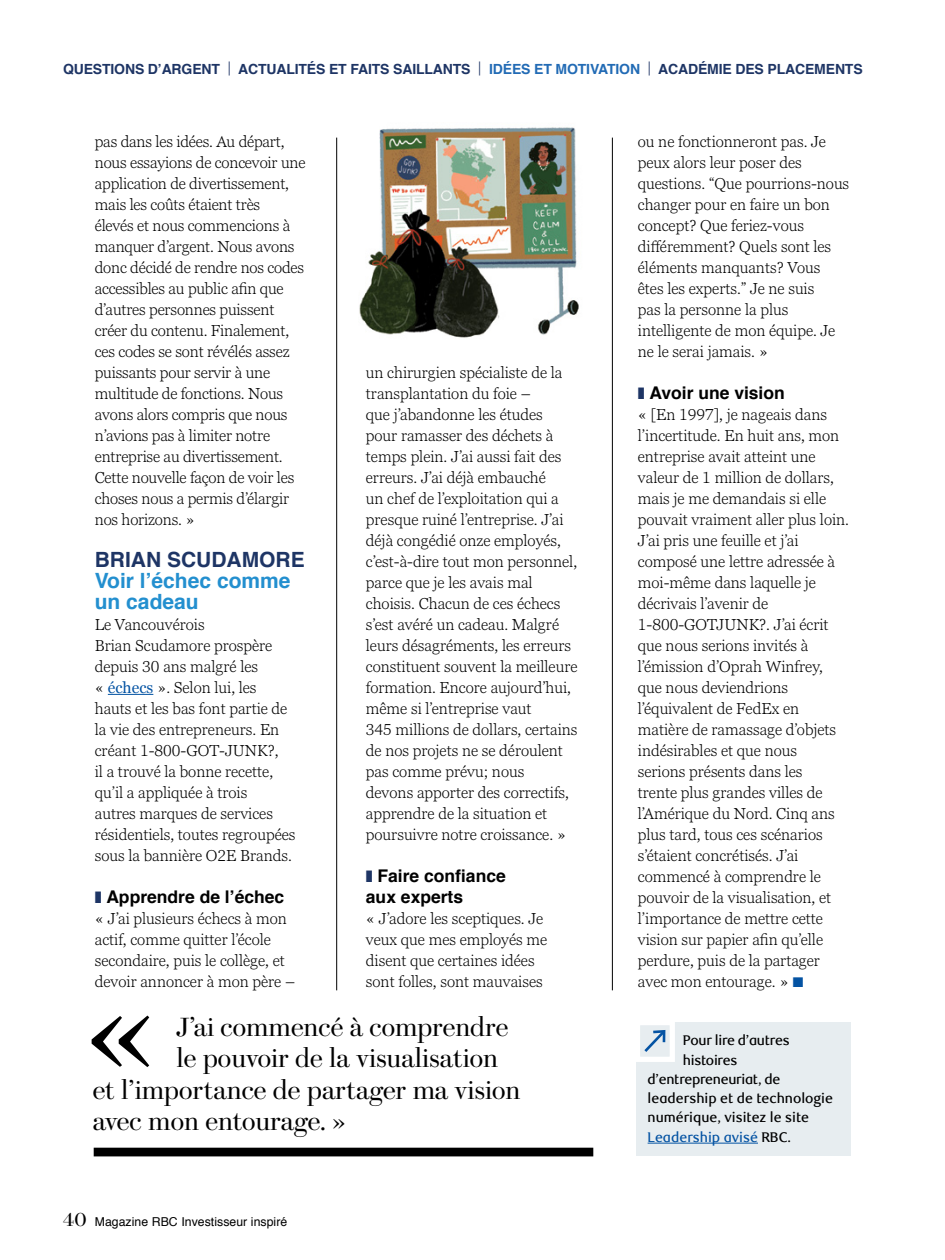
<style>
.page{position:relative;width:945px;height:1260px;background:#fff}
.page>*{position:absolute;margin:0;border:0;box-sizing:border-box;transform-origin:0 0}
.t1{font:26.25px "Brunel Deck";color:#000}
.t2{font:700 21px/21px "Helvetica";color:#238fcf}
.t3{font:700 21px "Helvetica";color:#1e3565}
.t4{font:700 17.5px/21px "Helvetica";color:#000}
.t5{font:300 15.75px/21px "Georgia Pro";color:#000}
.t6{font:700 14px "Helvetica";letter-spacing:-.01em;color:#1e3565}
.t7{font:500 14px "RBC Display";color:#000}
.t8{font:500 14px "RBC Display";letter-spacing:-.02em;color:#000}
.t9{font:500 14px "RBC Display";color:#0453a3}
.t10{font:12.25px "Helvetica";letter-spacing:.005em;color:#000}
.s1{font-weight:300}
.s2{color:#226bb5}
.s3{font-family:"Georgia";font-weight:400;color:#0453a3}
.s4{color:#1e3565}
.s5{font-family:"Brunel Deck";font-size:18.9px}
.s6{color:#0453a3}
.s7{color:#000}
</style>
<div class="page">
<div style="left:94px;top:1148px;width:499px;height:8px;background:#000"></div>
<svg style="left:92px;top:1016px;width:57px;height:51px"></svg>
<hr style="left:108px;top:694px;width:45px;height:1px;background:#0453a3">
<hr style="left:612px;top:138px;width:1px;height:852px;background:#000">
<hr style="left:336px;top:138px;width:1px;height:852px;background:#000">
<img style="left:359px;top:127px;width:220px;height:211px">
<div style="left:636px;top:1022px;width:214px;height:134px;background:#e7edf0"></div>
<hr style="left:648px;top:1143px;width:110px;height:1px;background:#0453a3">
<svg style="left:636px;top:1022px;width:39px;height:40px"></svg>
<p class="t6" style="left:63px;top:57px;width:801px">QUESTIONS D’ARGENT <span class="s1">|</span> ACTUALITÉS ET FAITS SAILLANTS <span class="s1">|</span> <span class="s2">IDÉES ET MOTIVATION</span> <span class="s1">|</span> ACADÉMIE DES PLACEMENTS</p>
<p class="t5" style="left:95px;top:132px;width:212px">pas dans les idées. Au départ, nous essayions de concevoir une application de divertissement, mais les coûts étaient très<br>élevés et nous commencions à manquer d’argent. Nous avons donc décidé de rendre nos codes accessibles au public afin que d’autres personnes puissent créer du contenu. Finalement, ces codes se sont révélés assez puissants pour servir à une multitude de fonctions. Nous avons alors compris que nous n’avions pas à limiter notre entreprise au divertissement.<br>Cette nouvelle façon de voir les choses nous a permis d’élargir nos horizons. »</p>
<h2 class="t3" style="left:95px;top:543px;width:211px">BRIAN SCUDAMORE</h2>
<h2 class="t2" style="left:95px;top:570px;width:197px">Voir l’échec comme un cadeau</h2>
<p class="t5" style="left:95px;top:615px;width:202px">Le Vancouvérois<br>Brian Scudamore prospère depuis 30 ans malgré les<br>« <span class="s3">échecs</span> ». Selon lui, les hauts et les bas font partie de la vie des entrepreneurs. En créant 1-800-GOT-JUNK?,<br>il a trouvé la bonne recette, qu’il a appliquée à trois<br>autres marques de services résidentiels, toutes regroupées sous la bannière O2E Brands.</p>
<p class="t4" style="left:95px;top:887px;width:191px"><span class="s4">❚</span> Apprendre de l’échec</p>
<p class="t5" style="left:95px;top:909px;width:202px">« J’ai plusieurs échecs à mon actif, comme quitter l’école secondaire, puis le collège, et devoir annoncer à mon père –</p>
<p class="t5" style="left:366px;top:363px;width:213px">un chirurgien spécialiste de la transplantation du foie –<br>que j’abandonne les études pour ramasser des déchets à temps plein. J’ai aussi fait des erreurs. J’ai déjà embauché<br>un chef de l’exploitation qui a presque ruiné l’entreprise. J’ai déjà congédié onze employés, c’est-à-dire tout mon personnel, parce que je les avais mal choisis. Chacun de ces échecs s’est avéré un cadeau. Malgré leurs désagréments, les erreurs constituent souvent la meilleure formation. Encore aujourd’hui, même si l’entreprise vaut<br>345 millions de dollars, certains de nos projets ne se déroulent pas comme prévu; nous<br>devons apporter des correctifs, apprendre de la situation et poursuivre notre croissance. »</p>
<p class="t4" style="left:366px;top:866px;width:141px"><span class="s4">❚</span> Faire confiance aux experts</p>
<p class="t5" style="left:366px;top:909px;width:183px">« J’adore les sceptiques. Je veux que mes employés me disent que certaines idées sont folles, sont mauvaises</p>
<h1 class="t1" style="left:176px;top:1012px;width:333px">J’ai commencé à comprendre</h1>
<h1 class="t1" style="left:176px;top:1043px;width:323px">le pouvoir de la visualisation</h1>
<h1 class="t1" style="left:93px;top:1075px;width:429px">et l’importance de partager ma vision</h1>
<h1 class="t1" style="left:93px;top:1106px;width:254px">avec mon entourage. »</h1>
<p class="t10" style="left:63px;top:1212px;width:226px"><span class="s5">40</span> Magazine RBC Investisseur inspiré</p>
<p class="t5" style="left:638px;top:132px;width:213px">ou ne fonctionneront pas. Je peux alors leur poser des questions. “Que pourrions-nous changer pour en faire un bon concept? Que feriez-vous différemment? Quels sont les éléments manquants? Vous êtes les experts.” Je ne suis<br>pas la personne la plus intelligente de mon équipe. Je ne le serai jamais. »</p>
<p class="t4" style="left:638px;top:383px;width:149px"><span class="s4">❚</span> Avoir une vision</p>
<p class="t5" style="left:638px;top:405px;width:213px">« [En 1997], je nageais dans l’incertitude. En huit ans, mon entreprise avait atteint une valeur de 1 million de dollars, mais je me demandais si elle pouvait vraiment aller plus loin.<br>J’ai pris une feuille et j’ai composé une lettre adressée à moi-même dans laquelle je décrivais l’avenir de<br>1-800-GOTJUNK?. J’ai écrit que nous serions invités à l’émission d’Oprah Winfrey, que nous deviendrions l’équivalent de FedEx en matière de ramassage d’objets indésirables et que nous<br>serions présents dans les<br>trente plus grandes villes de l’Amérique du Nord. Cinq ans plus tard, tous ces scénarios s’étaient concrétisés. J’ai commencé à comprendre le pouvoir de la visualisation, et l’importance de mettre cette vision sur papier afin qu’elle perdure, puis de la partager avec mon entourage. » <span class="s6">■</span></p>
<p class="t8" style="left:683px;top:1033px;width:108px">Pour lire d’autres</p>
<p class="t8" style="left:683px;top:1052px;width:56px">histoires</p>
<p class="t8" style="left:648px;top:1071px;width:134px">d’entrepreneuriat, de</p>
<p class="t7" style="left:648px;top:1090px;width:187px">leadership et de technologie</p>
<p class="t7" style="left:648px;top:1110px;width:163px">numérique, visitez le site</p>
<p class="t9" style="left:648px;top:1129px;width:145px">Leadership avisé <span class="s7">RBC.</span></p>
</div>
